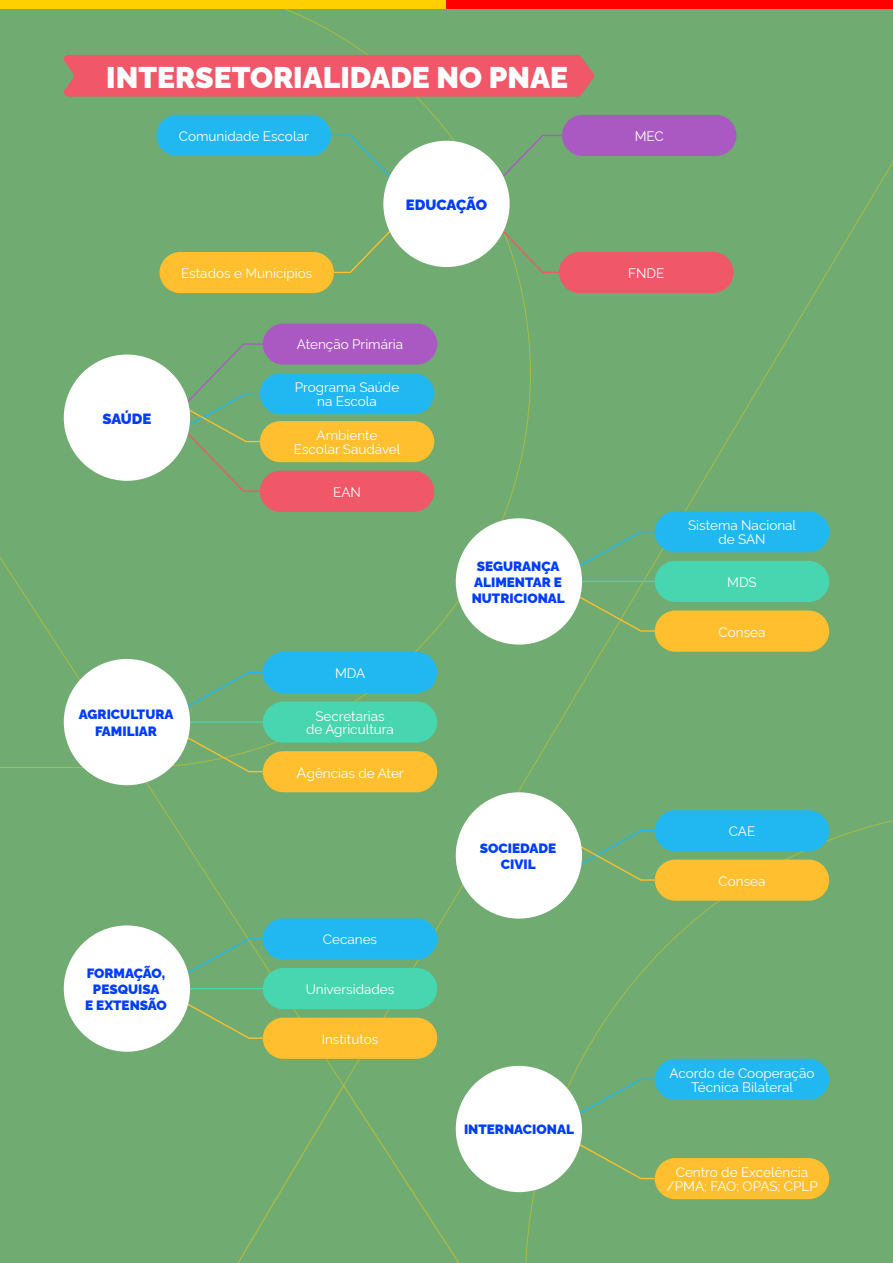
<style>
.page{position:relative;width:893px;height:1263px;background:#fff}
.page>*{position:absolute;margin:0;border:0;box-sizing:border-box;transform-origin:0 0}
.t1{font:900 30px "Rawline";color:#fff}
.t2{font:900 14.85px "Rawline";letter-spacing:-.01em;color:#003dff}
.t3{font:13.5px/13.5px "Rawline";color:#fff;text-align:center}
.t4{font:900 13.5px/16.2px "Rawline";color:#003dff;text-align:center}
.s1{font-size:14.85px}
</style>
<div class="page">
<div style="left:0;top:768px;width:225px;height:495px;background:#70ab71"></div>
<div style="left:225px;top:9px;width:668px;height:1254px;background:#70ab71"></div>
<div style="left:225px;top:1085px;width:248px;height:178px;background:#70ab71"></div>
<div style="left:137px;top:9px;width:394px;height:759px;background:#70ab71"></div>
<div style="left:0;top:9px;width:137px;height:759px;background:#70ab71"></div>
<div style="left:525px;top:808px;width:368px;height:455px;background:#70ab71"></div>
<div style="left:0;top:0;width:446px;height:9px;background:#ffcf00"></div>
<div style="left:446px;top:0;width:447px;height:9px;background:#f00"></div>
<div style="left:63px;top:55px;width:531px;height:42px;background:#f05769"></div>
<div style="left:562px;top:115px;width:174px;height:41px;background:#ab59c2;border-radius:21px"></div>
<div style="left:157px;top:115px;width:174px;height:41px;background:#21b8f2;border-radius:21px"></div>
<div style="left:559px;top:252px;width:174px;height:41px;background:#f05769;border-radius:21px"></div>
<div style="left:328px;top:134px;width:237px;height:140px;background:#70ab71"></div>
<div style="left:160px;top:252px;width:174px;height:41px;background:#ffbf2e;border-radius:21px"></div>
<div style="left:383px;top:141px;width:127px;height:126px;background:#fff;border-radius:50%"></div>
<div style="left:263px;top:323px;width:174px;height:42px;background:#ab59c2;border-radius:21px"></div>
<div style="left:260px;top:373px;width:174px;height:41px;background:#21b8f2;border-radius:21px"></div>
<div style="left:260px;top:421px;width:174px;height:41px;background:#ffbf2e;border-radius:21px"></div>
<svg style="left:146px;top:343px;width:122px;height:149px"></svg>
<div style="left:260px;top:471px;width:174px;height:41px;background:#f05769;border-radius:21px"></div>
<div style="left:64px;top:354px;width:126px;height:127px;background:#fff;border-radius:50%"></div>
<svg style="left:557px;top:530px;width:106px;height:38px"></svg>
<hr style="left:542px;top:581px;width:114px;height:1px;background:#47d6b0">
<svg style="left:558px;top:595px;width:105px;height:37px"></svg>
<div style="left:655px;top:511px;width:174px;height:41px;background:#21b8f2;border-radius:21px"></div>
<div style="left:655px;top:561px;width:174px;height:41px;background:#47d6b0;border-radius:21px"></div>
<div style="left:655px;top:610px;width:174px;height:42px;background:#ffbf2e;border-radius:21px"></div>
<div style="left:456px;top:518px;width:126px;height:127px;background:#fff;border-radius:50%"></div>
<div style="left:165px;top:671px;width:106px;height:37px;background:#70ab71"></div>
<hr style="left:150px;top:721px;width:114px;height:2px;background:#47d6b0">
<svg style="left:165px;top:735px;width:106px;height:38px"></svg>
<div style="left:263px;top:652px;width:174px;height:41px;background:#21b8f2;border-radius:21px"></div>
<div style="left:263px;top:701px;width:174px;height:42px;background:#47d6b0;border-radius:21px"></div>
<div style="left:263px;top:751px;width:174px;height:41px;background:#ffbf2e;border-radius:21px"></div>
<div style="left:64px;top:659px;width:126px;height:126px;background:#fff;border-radius:50%"></div>
<svg style="left:557px;top:1078px;width:106px;height:37px"></svg>
<div style="left:557px;top:1142px;width:106px;height:38px;background:#70ab71"></div>
<div style="left:655px;top:1059px;width:174px;height:41px;background:#21b8f2;border-radius:21px"></div>
<div style="left:655px;top:1158px;width:174px;height:41px;background:#ffbf2e;border-radius:21px"></div>
<div style="left:456px;top:1066px;width:126px;height:126px;background:#fff;border-radius:50%"></div>
<svg style="left:165px;top:937px;width:106px;height:38px"></svg>
<hr style="left:150px;top:988px;width:114px;height:1px;background:#47d6b0">
<div style="left:166px;top:1002px;width:105px;height:37px;background:#70ab71"></div>
<div style="left:263px;top:918px;width:174px;height:41px;background:#21b8f2;border-radius:21px"></div>
<div style="left:263px;top:968px;width:174px;height:41px;background:#47d6b0;border-radius:21px"></div>
<div style="left:263px;top:1018px;width:174px;height:41px;background:#ffbf2e;border-radius:21px"></div>
<div style="left:64px;top:925px;width:126px;height:127px;background:#fff;border-radius:50%"></div>
<svg style="left:577px;top:829px;width:86px;height:52px"></svg>
<div style="left:655px;top:810px;width:174px;height:41px;background:#21b8f2;border-radius:21px"></div>
<div style="left:655px;top:859px;width:174px;height:42px;background:#ffbf2e;border-radius:21px"></div>
<div style="left:456px;top:792px;width:126px;height:126px;background:#fff;border-radius:50%"></div>
<p class="t1" style="left:106px;top:54px;width:463px">INTERSETORIALIDADE NO PNAE</p>
<p class="t3" style="left:179px;top:128px;width:131px">Comunidade Escolar</p>
<p class="t3" style="left:635px;top:128px;width:31px">MEC</p>
<p class="t2" style="left:406px;top:193px;width:83px">EDUCAÇÃO</p>
<p class="t3" style="left:181px;top:265px;width:133px">Estados e Municípios</p>
<p class="t3" style="left:628px;top:265px;width:38px">FNDE</p>
<p class="t2" style="left:102px;top:407px;width:50px">SAÚDE</p>
<p class="t4" style="left:79px;top:705px;width:96px">AGRICULTURA<br>FAMILIAR</p>
<p class="t4" style="left:85px;top:964px;width:83px">FORMAÇÃO,<br>PESQUISA<br>E EXTENSÃO</p>
<p class="t3" style="left:297px;top:337px;width:108px">Atenção Primária</p>
<p class="t3" style="left:295px;top:379px;width:106px">Programa Saúde na Escola</p>
<p class="t3" style="left:294px;top:427px;width:108px">Ambiente<br>Escolar Saudável</p>
<p class="t3" style="left:333px;top:484px;width:29px">EAN</p>
<p class="t3" style="left:335px;top:665px;width:32px">MDA</p>
<p class="t3" style="left:306px;top:708px;width:89px">Secretarias de Agricultura</p>
<p class="t3" style="left:297px;top:765px;width:109px"><span class="s1">A</span>gências de Ater</p>
<p class="t3" style="left:323px;top:931px;width:56px">Cecanes</p>
<p class="t3" style="left:306px;top:981px;width:90px">Universidades</p>
<p class="t3" style="left:322px;top:1031px;width:58px">Institutos</p>
<p class="t4" style="left:472px;top:556px;width:95px">SEGURANÇA<br>ALIMENTAR E<br>NUTRICIONAL</p>
<p class="t4" style="left:480px;top:839px;width:78px">SOCIEDADE<br>CIVIL</p>
<p class="t4" style="left:464px;top:1120px;width:111px">INTERNACIONAL</p>
<p class="t3" style="left:688px;top:517px;width:110px">Sistema Nacional de SAN</p>
<p class="t3" style="left:727px;top:574px;width:31px">MDS</p>
<p class="t3" style="left:718px;top:623px;width:48px">Consea</p>
<p class="t3" style="left:729px;top:823px;width:28px">CAE</p>
<p class="t3" style="left:718px;top:873px;width:48px">Consea</p>
<p class="t3" style="left:670px;top:1065px;width:146px">Acordo de Cooperação<br>Técnica Bilateral</p>
<p class="t3" style="left:667px;top:1164px;width:153px">Centro de Excelência /PMA; FAO; OPAS; CPLP</p>
</div>
